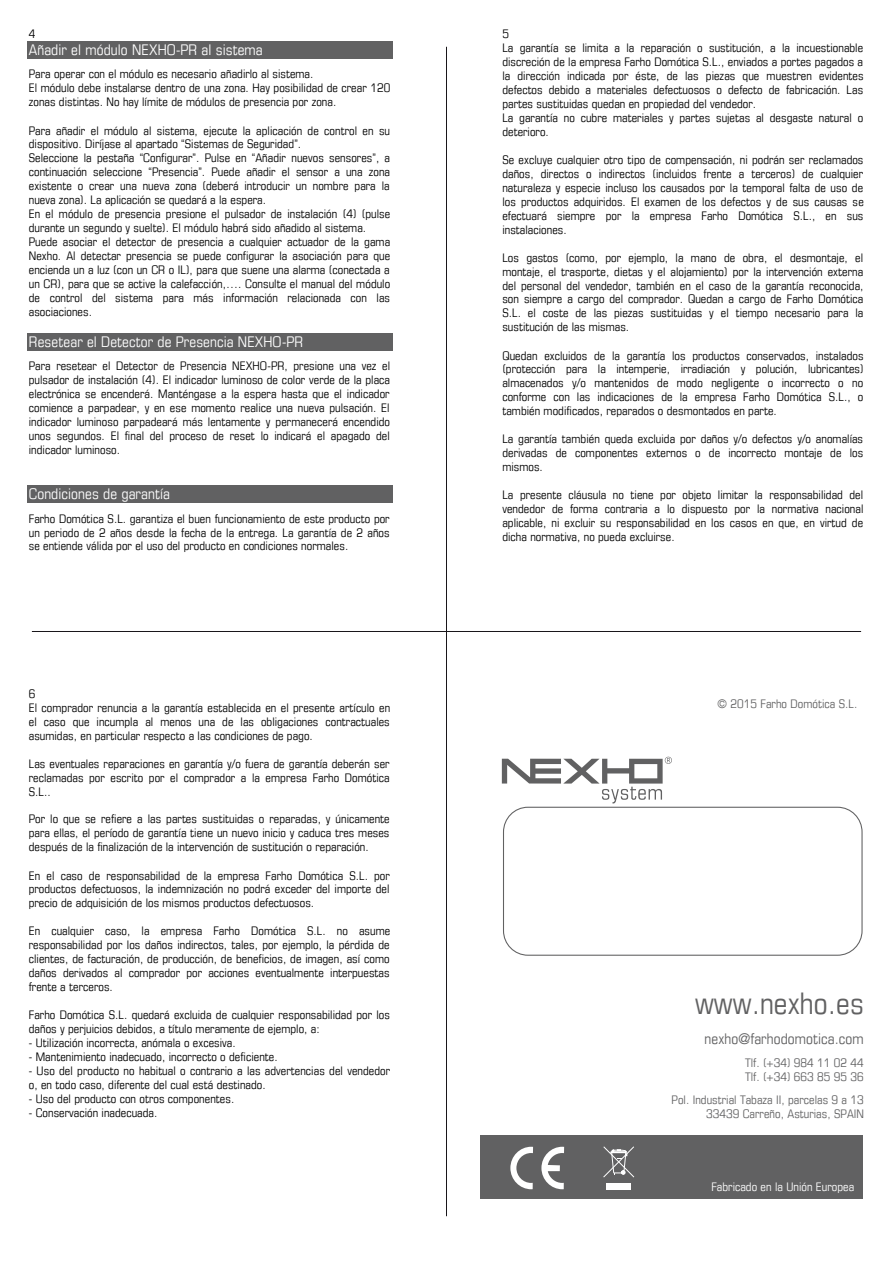
<style>
.page{position:relative;width:893px;height:1263px;background:#fff}
.page>*{position:absolute;margin:0;border:0;box-sizing:border-box;transform-origin:0 0}
.t1{font:condensed 29.85px "Eurostile LT";color:#616162}
.t2{font:condensed 14.7px "Eurostile LT";letter-spacing:.005em;color:#fff}
.t3{font:condensed 14.7px "Eurostile LT";letter-spacing:.005em;color:#616162}
.t4{font:condensed 11.85px/14px "Eurostile LT";letter-spacing:.005em;color:#000;text-align:justify}
.t5{font:condensed 11.85px/13.6px "Eurostile LT";letter-spacing:.005em;color:#616162}
.t6{font:condensed 11.85px "Eurostile LT";letter-spacing:.005em;color:#fff}
</style>
<div class="page">
<div style="left:27px;top:41px;width:365px;height:17px;background:#616162"></div>
<div style="left:27px;top:333px;width:365px;height:17px;background:#616162"></div>
<div style="left:27px;top:485px;width:365px;height:17px;background:#616162"></div>
<hr style="left:32px;top:631px;width:829px;height:1px;background:#19161a">
<hr style="left:446px;top:47px;width:1px;height:1169px;background:#19161a">
<div style="left:503px;top:807px;width:360px;height:149px;border:1px solid #616162;border-radius:25px"></div>
<svg style="left:502px;top:757px;width:170px;height:46px"></svg>
<div style="left:480px;top:1135px;width:383px;height:64px;background:#616162"></div>
<svg style="left:510px;top:1147px;width:23px;height:42px"></svg>
<svg style="left:541px;top:1147px;width:23px;height:42px"></svg>
<div style="left:607px;top:1183px;width:24px;height:6px;background:#fff"></div>
<svg style="left:603px;top:1146px;width:32px;height:32px"></svg>
<p class="t4" style="left:29px;top:27px;width:8px">4</p>
<p class="t2" style="left:29px;top:41px;width:235px">Añadir el módulo NEXHO-PR al sistema</p>
<p class="t4" style="left:29px;top:67px;width:363px;text-align:left">Para operar con el módulo es necesario añadirlo al sistema.<br>El módulo debe instalarse dentro de una zona. Hay posibilidad de crear 120 zonas distintas. No hay límite de módulos de presencia por zona.</p>
<p class="t4" style="left:29px;top:123px;width:363px;text-align:left">Para añadir el módulo al sistema, ejecute la aplicación de control en su dispositivo. Diríjase al apartado “Sistemas de Seguridad”.<br>Seleccione la pestaña “Configurar”. Pulse en “Añadir nuevos sensores”, a continuación seleccione “Presencia”. Puede añadir el sensor a una zona existente o crear una nueva zona (deberá introducir un nombre para la nueva zona). La aplicación se quedará a la espera.<br>En el módulo de presencia presione el pulsador de instalación (4) (pulse durante un segundo y suelte). El módulo habrá sido añadido al sistema.<br>Puede asociar el detector de presencia a cualquier actuador de la gama Nexho. Al detectar presencia se puede configurar la asociación para que encienda un a luz (con un CR o IL), para que suene una alarma (conectada a un CR), para que se active la calefacción,…. Consulte el manual del módulo de control del sistema para más información relacionada con las asociaciones.</p>
<p class="t2" style="left:29px;top:333px;width:276px">Resetear el Detector de Presencia NEXHO-PR</p>
<p class="t4" style="left:29px;top:359px;width:363px">Para resetear el Detector de Presencia NEXHO-PR, presione una vez el pulsador de instalación (4). El indicador luminoso de color verde de la placa electrónica se encenderá. Manténgase a la espera hasta que el indicador comience a parpadear, y en ese momento realice una nueva pulsación. El indicador luminoso parpadeará más lentamente y permanecerá encendido unos segundos. El final del proceso de reset lo indicará el apagado del indicador luminoso.</p>
<p class="t2" style="left:29px;top:485px;width:143px">Condiciones de garantía</p>
<p class="t4" style="left:29px;top:511px;width:362px">Farho Domótica S.L. garantiza el buen funcionamiento de este producto por un periodo de 2 años desde la fecha de la entrega. La garantía de 2 años se entiende válida por el uso del producto en condiciones normales.</p>
<p class="t4" style="left:29px;top:686px;width:363px;text-align:left">6<br>El comprador renuncia a la garantía establecida en el presente artículo en el caso que incumpla al menos una de las obligaciones contractuales asumidas, en particular respecto a las condiciones de pago.</p>
<p class="t4" style="left:29px;top:756px;width:362px">Las eventuales reparaciones en garantía y/o fuera de garantía deberán ser reclamadas por escrito por el comprador a la empresa Farho Domótica S.L..</p>
<p class="t4" style="left:29px;top:812px;width:362px">Por lo que se refiere a las partes sustituidas o reparadas, y únicamente para ellas, el período de garantía tiene un nuevo inicio y caduca tres meses después de la finalización de la intervención de sustitución o reparación.</p>
<p class="t4" style="left:29px;top:868px;width:363px">En el caso de responsabilidad de la empresa Farho Domótica S.L. por productos defectuosos, la indemnización no podrá exceder del importe del precio de adquisición de los mismos productos defectuosos.</p>
<p class="t4" style="left:29px;top:924px;width:363px">En cualquier caso, la empresa Farho Domótica S.L. no asume responsabilidad por los daños indirectos, tales, por ejemplo, la pérdida de clientes, de facturación, de producción, de beneficios, de imagen, así como daños derivados al comprador por acciones eventualmente interpuestas frente a terceros.</p>
<p class="t4" style="left:29px;top:1008px;width:363px">Farho Domótica S.L. quedará excluida de cualquier responsabilidad por los daños y perjuicios debidos, a título meramente de ejemplo, a:</p>
<p class="t4" style="left:29px;top:1035px;width:209px">- Utilización incorrecta, anómala o excesiva.</p>
<p class="t4" style="left:29px;top:1049px;width:250px">- Mantenimiento inadecuado, incorrecto o deficiente.</p>
<p class="t4" style="left:29px;top:1063px;width:363px">- Uso del producto no habitual o contrario a las advertencias del vendedor o, en todo caso, diferente del cual está destinado.</p>
<p class="t4" style="left:29px;top:1091px;width:207px">- Uso del producto con otros componentes.</p>
<p class="t4" style="left:29px;top:1105px;width:130px">- Conservación inadecuada.</p>
<p class="t4" style="left:502px;top:27px;width:363px;text-align:left">5<br>La garantía se limita a la reparación o sustitución, a la incuestionable discreción de la empresa Farho Domótica S.L., enviados a portes pagados a la dirección indicada por éste, de las piezas que muestren evidentes defectos debido a materiales defectuosos o defecto de fabricación. Las partes sustituidas quedan en propiedad del vendedor.<br>La garantía no cubre materiales y partes sujetas al desgaste natural o deterioro.</p>
<p class="t4" style="left:502px;top:152px;width:363px">Se excluye cualquier otro tipo de compensación, ni podrán ser reclamados daños, directos o indirectos (incluidos frente a terceros) de cualquier naturaleza y especie incluso los causados por la temporal falta de uso de los productos adquiridos. El examen de los defectos y de sus causas se efectuará siempre por la empresa Farho Domótica S.L., en sus instalaciones.</p>
<p class="t4" style="left:502px;top:250px;width:363px">Los gastos (como, por ejemplo, la mano de obra, el desmontaje, el montaje, el trasporte, dietas y el alojamiento) por la intervención externa del personal del vendedor, también en el caso de la garantía reconocida, son siempre a cargo del comprador. Quedan a cargo de Farho Domótica S.L. el coste de las piezas sustituidas y el tiempo necesario para la sustitución de las mismas.</p>
<p class="t4" style="left:502px;top:348px;width:363px">Quedan excluidos de la garantía los productos conservados, instalados (protección para la intemperie, irradiación y polución, lubricantes) almacenados y/o mantenidos de modo negligente o incorrecto o no conforme con las indicaciones de la empresa Farho Domótica S.L., o también modificados, reparados o desmontados en parte.</p>
<p class="t4" style="left:502px;top:432px;width:362px">La garantía también queda excluida por daños y/o defectos y/o anomalías derivadas de componentes externos o de incorrecto montaje de los mismos.</p>
<p class="t4" style="left:502px;top:488px;width:363px">La presente cláusula no tiene por objeto limitar la responsabilidad del vendedor de forma contraria a lo dispuesto por la normativa nacional aplicable, ni excluir su responsabilidad en los casos en que, en virtud de dicha normativa, no pueda excluirse.</p>
<p class="t5" style="left:717px;top:697px;width:141px">© 2015 Farho Domótica S.L.</p>
<p class="t1" style="left:695px;top:986px;width:170px">www.nexho.es</p>
<p class="t3" style="left:705px;top:1029px;width:161px">nexho@farhodomotica.com</p>
<p class="t5" style="left:745px;top:1056px;width:120px">Tlf. (+34) 984 11 02 44<br>Tlf. (+34) 663 85 95 36</p>
<p class="t5" style="left:672px;top:1092px;width:194px;line-height:14.1px;text-align:right">Pol. Industrial Tabaza II, parcelas 9 a 13<br>33439 Carreño, Asturias, SPAIN</p>
<p class="t6" style="left:711px;top:1180px;width:144px">Fabricado en la Unión Europea</p>
</div>
